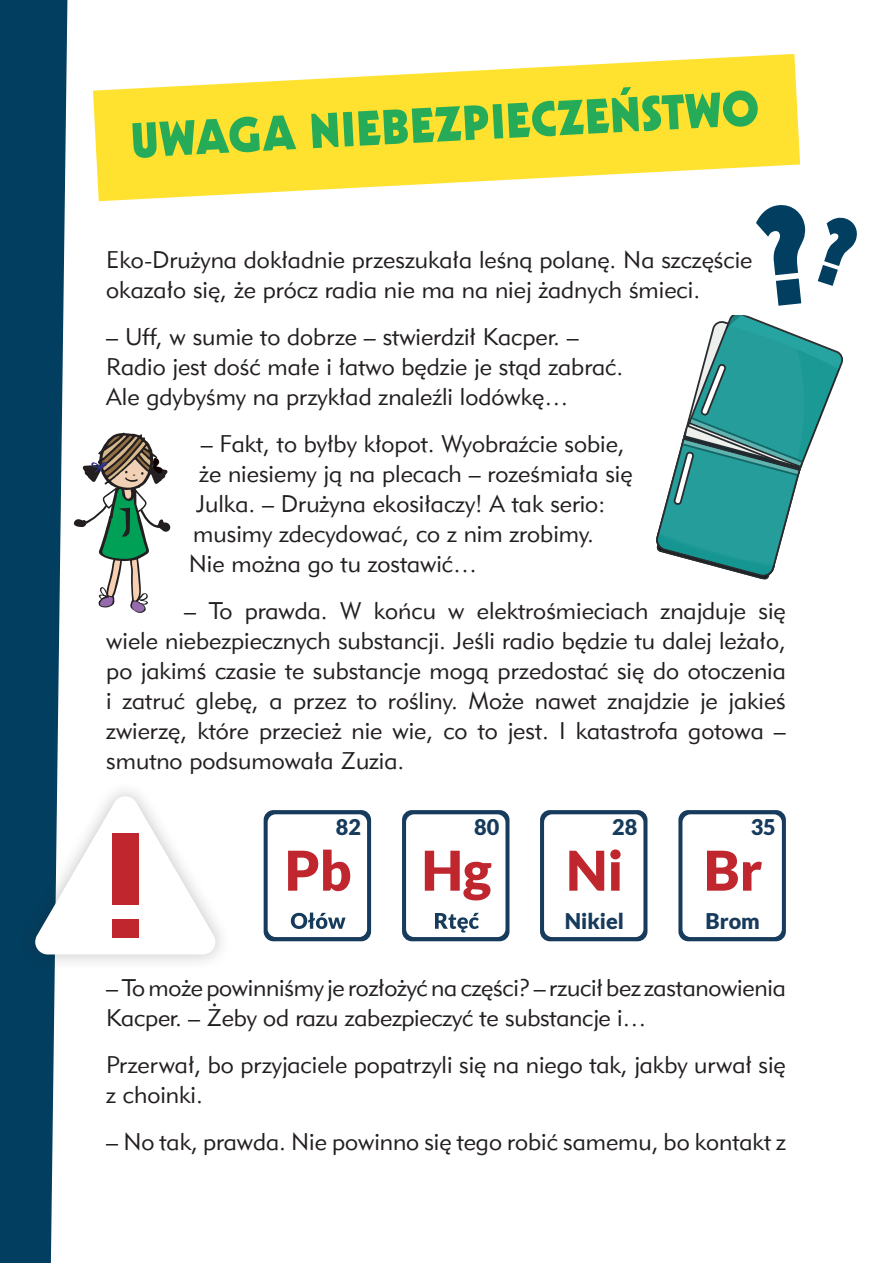
<style>
.page{position:relative;width:893px;height:1263px;background:#fff}
.page>*{position:absolute;margin:0;border:0;box-sizing:border-box;transform-origin:0 0}
.t1{font:900 54.9px "Lato";color:#bf262e}
.t2{font:48px "Geometric 231 Hv EU Normal";color:#26ac58}
.t3{font:24px/30px "Geometric 415 Lt EU";color:#231f20}
.t4{font:900 21.6px "Lato";color:#173b5c}
</style>
<div class="page">
<svg style="left:93px;top:54px;width:707px;height:147px;fill:#ffe22f"></svg>
<svg style="left:756px;top:205px;width:49px;height:101px"></svg>
<svg style="left:818px;top:217px;width:39px;height:69px"></svg>
<svg style="left:656px;top:314px;width:187px;height:266px"></svg>
<svg style="left:0;top:0;width:67px;height:1263px;background:#1c516f"></svg>
<svg style="left:73px;top:433px;width:98px;height:180px"></svg>
<svg style="left:264px;top:810px;width:107px;height:131px"></svg>
<svg style="left:402px;top:810px;width:107px;height:131px"></svg>
<svg style="left:540px;top:810px;width:107px;height:131px"></svg>
<svg style="left:678px;top:810px;width:108px;height:131px"></svg>
<div style="left:19px;top:780px;width:213px;height:191px;background:#231f20;opacity:.27"></div>
<svg style="left:32px;top:794px;width:187px;height:160px"></svg>
<div style="left:112px;top:833px;width:27px;height:72px;background:#bf262e"></div>
<div style="left:112px;top:919px;width:27px;height:18px;background:#bf262e"></div>
<p class="t2" style="left:129px;top:111px;width:631px;rotate:-3deg">UWAGA NIEBEZPIECZEŃSTWO</p>
<p class="t3" style="left:106px;top:245px;width:648px">Eko-Drużyna dokładnie przeszukała leśną polanę. Na szczęście okazało się, że prócz radia nie ma na niej żadnych śmieci.</p>
<p class="t3" style="left:106px;top:322px;width:518px">– Uff, w sumie to dobrze – stwierdził Kacper. –<br>Radio jest dość małe i łatwo będzie je stąd zabrać.<br>Ale gdybyśmy na przykład znaleźli lodówkę…</p>
<p class="t3" style="left:201px;top:429px;width:425px">– Fakt, to byłby kłopot. Wyobraźcie sobie,</p>
<p class="t3" style="left:199px;top:459px;width:435px">że niesiemy ją na plecach – roześmiała się</p>
<p class="t3" style="left:196px;top:489px;width:411px">Julka. – Drużyna ekosiłaczy! A tak serio:</p>
<p class="t3" style="left:193px;top:519px;width:402px">musimy zdecydować, co z nim zrobimy.</p>
<p class="t3" style="left:189px;top:549px;width:290px">Nie można go tu zostawić…</p>
<p class="t3" style="left:106px;top:596px;width:681px;text-align:justify;text-indent:78px">– To prawda. W końcu w elektrośmieciach znajduje się wiele niebezpiecznych substancji. Jeśli radio będzie tu dalej leżało, po jakimś czasie te substancje mogą przedostać się do otoczenia i zatruć glebę, a przez to rośliny. Może nawet znajdzie je jakieś zwierzę, które przecież nie wie, co to jest. I katastrofa gotowa – smutno podsumowała Zuzia.</p>
<p class="t4" style="left:336px;top:814px;width:27px">82</p>
<h1 class="t1" style="left:285px;top:838px;width:68px">Pb</h1>
<p class="t4" style="left:474px;top:814px;width:27px">80</p>
<h1 class="t1" style="left:421px;top:838px;width:72px">Hg</h1>
<p class="t4" style="left:612px;top:814px;width:27px">28</p>
<h1 class="t1" style="left:566px;top:838px;width:59px">Ni</h1>
<p class="t4" style="left:565px;top:908px;width:61px">Nikiel</p>
<p class="t4" style="left:751px;top:814px;width:27px">35</p>
<h1 class="t1" style="left:704px;top:838px;width:60px">Br</h1>
<p class="t4" style="left:706px;top:908px;width:56px">Brom</p>
<p class="t3" style="left:106px;top:973px;width:681px">– To może powinniśmy je rozłożyć na części? – rzucił bez zastanowienia<br>Kacper. – Żeby od razu zabezpieczyć te substancje i…</p>
<p class="t3" style="left:106px;top:1050px;width:681px">Przerwał, bo przyjaciele popatrzyli się na niego tak, jakby urwał się z choinki.</p>
<p class="t3" style="left:106px;top:1127px;width:681px">– No tak, prawda. Nie powinno się tego robić samemu, bo kontakt z</p>
</div>
